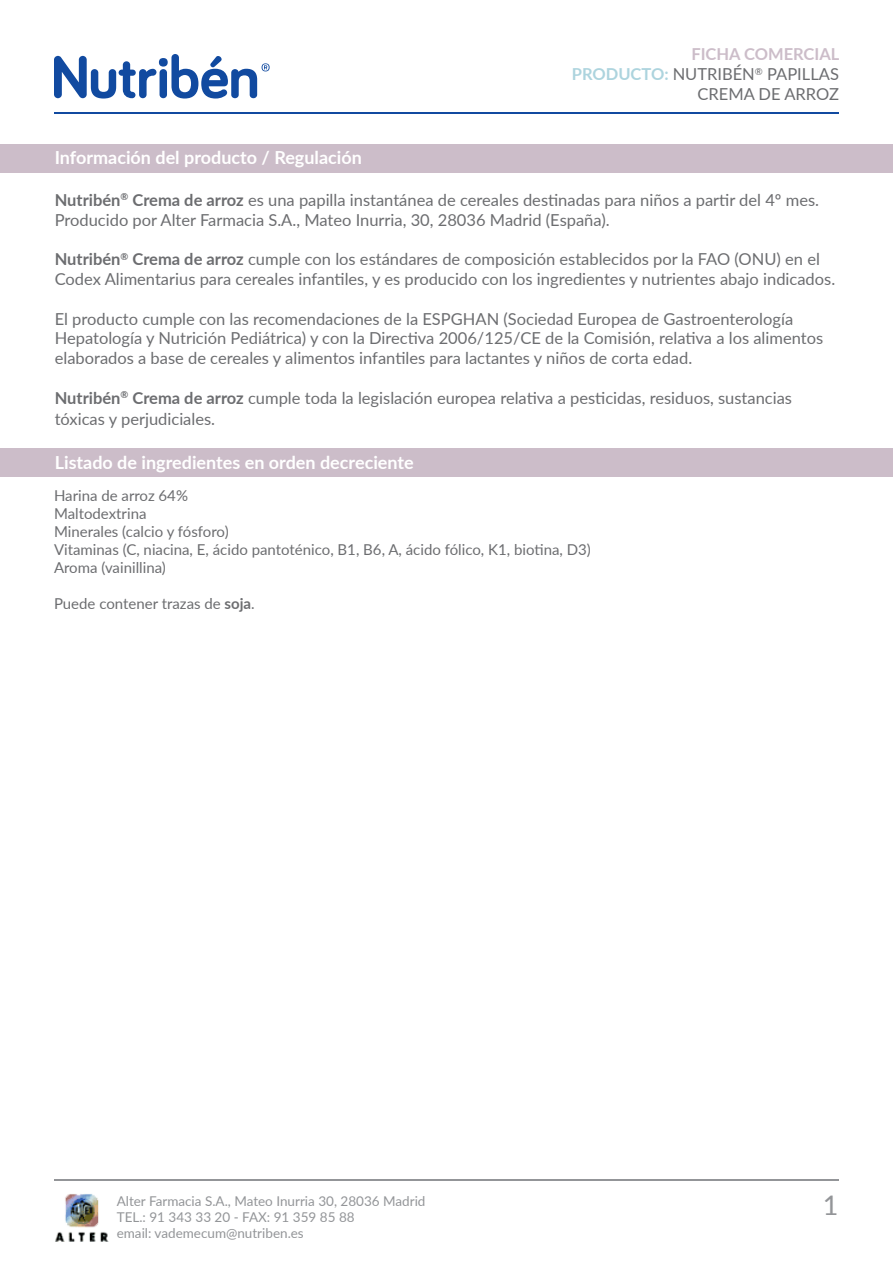
<style>
.page{position:relative;width:893px;height:1263px;background:#fff}
.page>*{position:absolute;margin:0;border:0;box-sizing:border-box;transform-origin:0 0}
.t1{font:27px "Lato";color:#939598}
.t2{font:700 18px "Lato";color:#fff}
.t3{font:16.5px/19.8px "Lato";color:#6c6d70}
.t4{font:15px/18px "Lato";color:#6c6d70}
.t5{font:13.5px/16.2px "Lato";color:#939598}
.s1{font-weight:700;color:#ccbdc9}
.s2{font-weight:700;color:#add4de}
.s3{font-weight:700}
</style>
<div class="page">
<svg style="left:54px;top:56px;width:102px;height:43px"></svg>
<div style="left:160px;top:69px;width:7px;height:29px;background:#114aa0;border-radius:4px"></div>
<div style="left:159px;top:58px;width:9px;height:9px;background:#114aa0;border-radius:50%"></div>
<svg style="left:171px;top:54px;width:99px;height:45px"></svg>
<hr style="left:55px;top:113px;width:784px;height:1px;background:#114aa0">
<hr style="left:55px;top:1179px;width:784px;height:1px;background:#939598">
<img style="left:55px;top:1194px;width:53px;height:47px">
<div style="left:0;top:144px;width:893px;height:28px;background:#ccbdc9"></div>
<div style="left:0;top:449px;width:893px;height:28px;background:#ccbdc9"></div>
<p class="t3" style="left:572px;top:44px;width:269px;text-align:right"><span class="s1">FICHA COMERCIAL<br></span><span class="s2">PRODUCTO:</span> NUTRIBÉN<sup>®</sup> PAPILLAS<br>CREMA DE ARROZ</p>
<p class="t2" style="left:55px;top:145px;width:309px">Información del producto / Regulación</p>
<p class="t3" style="left:55px;top:189px;width:766px"><span class="s3">Nutribén</span><sup>®</sup> <span class="s3">Crema de arroz</span> es una papilla instantánea de cereales destinadas para niños a partir del 4º mes.<br>Producido por Alter Farmacia S.A., Mateo Inurria, 30, 28036 Madrid (España).</p>
<p class="t3" style="left:55px;top:249px;width:782px"><span class="s3">Nutribén</span><sup>®</sup> <span class="s3">Crema de arroz</span> cumple con los estándares de composición establecidos por la FAO (ONU) en el<br>Codex Alimentarius para cereales infantiles, y es producido con los ingredientes y nutrientes abajo indicados.</p>
<p class="t3" style="left:55px;top:308px;width:770px">El producto cumple con las recomendaciones de la ESPGHAN (Sociedad Europea de Gastroenterología<br>Hepatología y Nutrición Pediátrica) y con la Directiva 2006/125/CE de la Comisión, relativa a los alimentos elaborados a base de cereales y alimentos infantiles para lactantes y niños de corta edad.</p>
<p class="t3" style="left:55px;top:386px;width:739px;line-height:21.6px"><span class="s3">Nutribén</span><sup>®</sup> <span class="s3">Crema de arroz</span> cumple toda la legislación europea relativa a pesticidas, residuos, sustancias tóxicas y perjudiciales.</p>
<p class="t2" style="left:55px;top:449px;width:361px">Listado de ingredientes en orden decreciente</p>
<p class="t4" style="left:54px;top:486px;width:538px">Harina de arroz 64%<br>Maltodextrina<br>Minerales (calcio y fósforo)<br>Vitaminas (C, niacina, E, ácido pantoténico, B1, B6, A, ácido fólico, K1, biotina, D3)<br>Aroma (vainillina)</p>
<p class="t4" style="left:54px;top:594px;width:202px">Puede contener trazas de <span class="s3">soja</span>.</p>
<p class="t5" style="left:117px;top:1192px;width:310px">Alter Farmacia S.A., Mateo Inurria 30, 28036 Madrid<br>TEL.: 91 343 33 20 - FAX: 91 359 85 88<br>email: vademecum@nutriben.es</p>
<h1 class="t1" style="left:823px;top:1186px;width:17px">1</h1>
</div>
